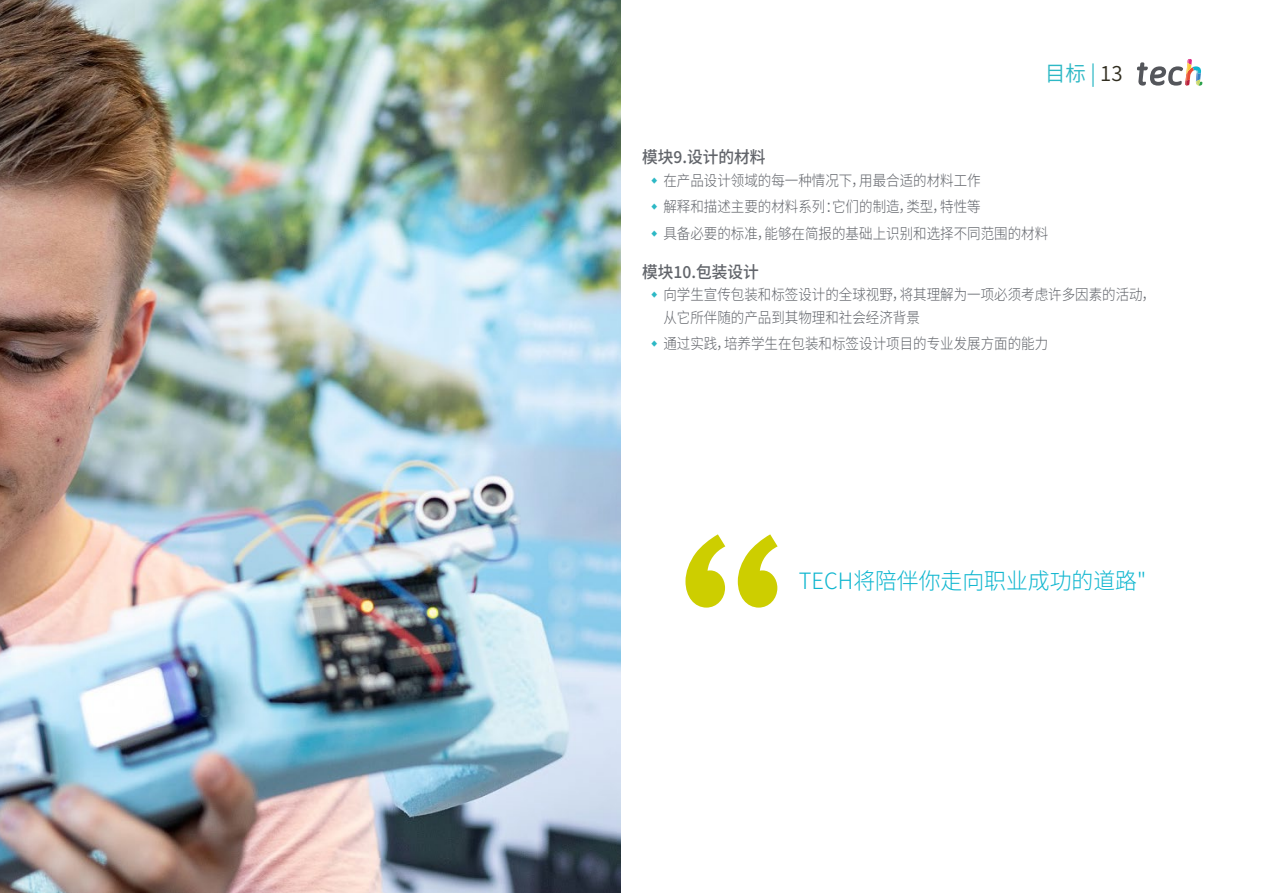
<style>
.page{position:relative;width:1263px;height:893px;background:#fff}
.page>*{position:absolute;margin:0;border:0;box-sizing:border-box;transform-origin:0 0}
.t1{font:300 22.5px "Source Han Sans CN";color:#0fb6cf}
.t2{font:21px "Source Han Sans CN";color:#2db8c5}
.t3{font:500 16.5px "Source Han Sans CN";color:#61646a;scale:.95 1}
.t4{font:300 15px/26.7px "Source Han Sans CN";color:#61646a;scale:.9 1}
.s1{color:#312e20}
</style>
<div class="page">
<svg style="left:1137px;top:59px;width:65px;height:27px"></svg>
<img style="left:0;top:0;width:621px;height:893px">
<svg style="left:685px;top:534px;width:93px;height:74px"></svg>
<h2 class="t2" style="left:1045px;top:61px;width:79px">目标 | <span class="s1">13</span></h2>
<p class="t3" style="left:642px;top:148px;width:131px">模块9.设计的材料</p>
<p class="t4" style="left:663px;top:167px;width:429px">在产品设计领域的每一种情况下，用最合适的材料工作<br>解释和描述主要的材料系列：它们的制造，类型，特性等<br>具备必要的标准，能够在简报的基础上识别和选择不同范围的材料</p>
<p class="t3" style="left:642px;top:262px;width:124px">模块10.包装设计</p>
<p class="t4" style="left:663px;top:284px;width:548px;line-height:22.5px">向学生宣传包装和标签设计的全球视野，将其理解为一项必须考虑许多因素的活动，从它所伴随的产品到其物理和社会经济背景</p>
<p class="t4" style="left:663px;top:331px;width:429px">通过实践，培养学生在包装和标签设计项目的专业发展方面的能力</p>
<h1 class="t1" style="left:799px;top:568px;width:349px">TECH将陪伴你走向职业成功的道路"</h1>
</div>
